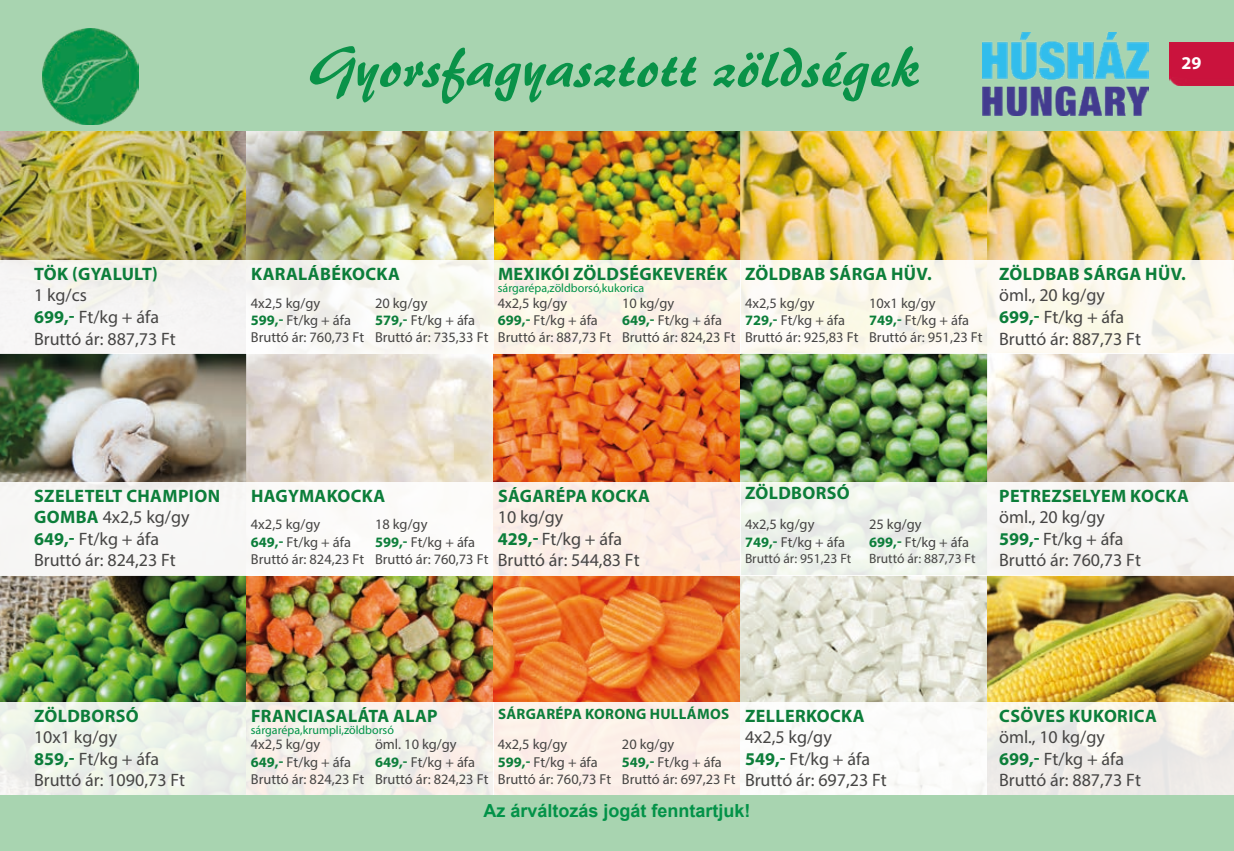
<style>
.page{position:relative;width:1234px;height:851px;background:#fff}
.page>*{position:absolute;margin:0;border:0;box-sizing:border-box;transform-origin:0 0}
.t1{font:57px "H Brush 445 BT";color:#099248}
.t2{font:18px/21.6px "Myriad Pro";color:#464544}
.t3{font:700 18px "Myriad Pro";letter-spacing:.02em;color:#0c7e3a}
.t4{font:700 18px "Arial";color:#029248}
.t5{font:700 18px "Myriad Pro";color:#fff}
.t6{font:700 15px "Myriad Pro";letter-spacing:.02em;color:#0c7e3a}
.t7{font:14.4px/17.2px "Myriad Pro";color:#464544}
.t8{font:13.5px "Myriad Pro";color:#464544}
.t9{font:12px "Myriad Pro";color:#009348}
.s1{font-weight:700;color:#0c7e3a}
</style>
<div class="page">
<div style="left:0;top:0;width:1233px;height:132px;background:#a8d4b0"></div>
<img style="left:0;top:132px;width:1233px;height:570px">
<div style="left:0;top:260px;width:247px;height:94px;background:#f6f4f4"></div>
<div style="left:0;top:702px;width:247px;height:93px;background:#edf3e9"></div>
<div style="left:0;top:482px;width:247px;height:93px;background:#f7f7f5"></div>
<div style="left:493px;top:260px;width:247px;height:94px;background:#fcf3e7"></div>
<div style="left:740px;top:260px;width:246px;height:94px;background:#fdfaf0"></div>
<div style="left:986px;top:260px;width:247px;height:94px;background:#fdfaf0"></div>
<div style="left:493px;top:702px;width:247px;height:93px;background:#fcf0e8"></div>
<div style="left:986px;top:702px;width:247px;height:93px;background:linear-gradient(to right,#f0eee9,#f3eee9)"></div>
<div style="left:493px;top:482px;width:247px;height:93px;background:#fcf0e7"></div>
<div style="left:740px;top:482px;width:246px;height:93px;background:linear-gradient(to right,#eef3ec,#eff3ec)"></div>
<div style="left:986px;top:482px;width:247px;height:93px;background:#f7f6f4"></div>
<div style="left:247px;top:260px;width:246px;height:94px;background:#f8f8f3"></div>
<div style="left:247px;top:702px;width:246px;height:93px;background:#f4f0e9"></div>
<div style="left:247px;top:482px;width:246px;height:93px;background:#fff"></div>
<img style="left:43px;top:29px;width:96px;height:96px">
<div style="left:0;top:795px;width:1233px;height:55px;background:#a8d4b0"></div>
<div style="left:1169px;top:43px;width:64px;height:42px;background:#ca133d"></div>
<img style="left:982px;top:32px;width:166px;height:84px">
<p class="t3" style="left:34px;top:262px;width:125px">TÖK (GYALULT)</p>
<p class="t2" style="left:34px;top:284px;width:143px">1 kg/cs<br><span class="s1">699,-</span> Ft/kg + áfa<br>Bruttó ár: 887,73 Ft</p>
<h1 class="t1" style="left:311px;top:31px;width:612px">Gyorsfagyasztott zöldségek</h1>
<p class="t5" style="left:1181px;top:51px;width:21px">29</p>
<p class="t3" style="left:251px;top:262px;width:150px">KARALÁBÉKOCKA</p>
<p class="t3" style="left:498px;top:262px;width:231px">MEXIKÓI ZÖLDSÉGKEVERÉK</p>
<p class="t9" style="left:497px;top:280px;width:148px">sárgarépa,zöldborsó,kukorica</p>
<p class="t3" style="left:745px;top:262px;width:188px">ZÖLDBAB SÁRGA HÜV.</p>
<p class="t7" style="left:251px;top:294px;width:115px">4x2,5 kg/gy<br><span class="s1">599,-</span> Ft/kg + áfa<br>Bruttó ár: 760,73 Ft</p>
<p class="t7" style="left:497px;top:294px;width:115px">4x2,5 kg/gy<br><span class="s1">699,-</span> Ft/kg + áfa<br>Bruttó ár: 887,73 Ft</p>
<p class="t7" style="left:744px;top:294px;width:115px">4x2,5 kg/gy<br><span class="s1">729,-</span> Ft/kg + áfa<br>Bruttó ár: 925,83 Ft</p>
<p class="t7" style="left:375px;top:294px;width:115px">20 kg/gy<br><span class="s1">579,-</span> Ft/kg + áfa<br>Bruttó ár: 735,33 Ft</p>
<p class="t7" style="left:622px;top:294px;width:115px">10 kg/gy<br><span class="s1">649,-</span> Ft/kg + áfa<br>Bruttó ár: 824,23 Ft</p>
<p class="t7" style="left:869px;top:294px;width:115px">10x1 kg/gy<br><span class="s1">749,-</span> Ft/kg + áfa<br>Bruttó ár: 951,23 Ft</p>
<p class="t3" style="left:999px;top:262px;width:188px">ZÖLDBAB SÁRGA HÜV.</p>
<p class="t2" style="left:998px;top:284px;width:143px">öml., 20 kg/gy<br><span class="s1">699,-</span> Ft/kg + áfa<br>Bruttó ár: 887,73 Ft</p>
<p class="t3" style="left:745px;top:481px;width:106px">ZÖLDBORSÓ</p>
<p class="t3" style="left:251px;top:483px;width:136px">HAGYMAKOCKA</p>
<p class="t3" style="left:498px;top:483px;width:153px">SÁGARÉPA KOCKA</p>
<p class="t2" style="left:497px;top:506px;width:143px">10 kg/gy<br><span class="s1">429,-</span> Ft/kg + áfa<br>Bruttó ár: 544,83 Ft</p>
<p class="t2" style="left:34px;top:484px;width:187px"><span class="s1">SZELETELT CHAMPION<br>GOMBA</span> 4x2,5 kg/gy<br><span class="s1">649,-</span> Ft/kg + áfa<br>Bruttó ár: 824,23 Ft</p>
<p class="t3" style="left:999px;top:483px;width:191px">PETREZSELYEM KOCKA</p>
<p class="t2" style="left:998px;top:506px;width:143px">öml., 20 kg/gy<br><span class="s1">599,-</span> Ft/kg + áfa<br>Bruttó ár: 760,73 Ft</p>
<p class="t7" style="left:251px;top:515px;width:115px">4x2,5 kg/gy<br><span class="s1">649,-</span> Ft/kg + áfa<br>Bruttó ár: 824,23 Ft</p>
<p class="t7" style="left:868px;top:515px;width:101px">25 kg/gy<br><span class="s1">699,-</span> Ft/kg + áfa</p>
<p class="t8" style="left:868px;top:550px;width:108px">Bruttó ár: 887,73 Ft</p>
<p class="t7" style="left:744px;top:515px;width:101px">4x2,5 kg/gy<br><span class="s1">749,-</span> Ft/kg + áfa</p>
<p class="t8" style="left:744px;top:550px;width:108px">Bruttó ár: 951,23 Ft</p>
<p class="t7" style="left:375px;top:515px;width:115px">18 kg/gy<br><span class="s1">599,-</span> Ft/kg + áfa<br>Bruttó ár: 760,73 Ft</p>
<p class="t3" style="left:34px;top:703px;width:106px">ZÖLDBORSÓ</p>
<p class="t2" style="left:34px;top:726px;width:153px">10x1 kg/gy<br><span class="s1">859,-</span> Ft/kg + áfa<br>Bruttó ár: 1090,73 Ft</p>
<p class="t6" style="left:498px;top:704px;width:233px">SÁRGARÉPA KORONG HULLÁMOS</p>
<p class="t3" style="left:999px;top:703px;width:159px">CSÖVES KUKORICA</p>
<p class="t2" style="left:998px;top:726px;width:143px">öml., 10 kg/gy<br><span class="s1">699,-</span> Ft/kg + áfa<br>Bruttó ár: 887,73 Ft</p>
<p class="t3" style="left:251px;top:703px;width:188px">FRANCIASALÁTA ALAP</p>
<p class="t9" style="left:251px;top:722px;width:145px">sárgarépa,krumpli,zöldborsó</p>
<p class="t3" style="left:745px;top:703px;width:121px">ZELLERKOCKA</p>
<p class="t2" style="left:744px;top:726px;width:143px">4x2,5 kg/gy<br><span class="s1">549,-</span> Ft/kg + áfa<br>Bruttó ár: 697,23 Ft</p>
<p class="t4" style="left:483px;top:798px;width:269px">Az árváltozás jogát fenntartjuk!</p>
<p class="t7" style="left:497px;top:735px;width:115px">4x2,5 kg/gy<br><span class="s1">599,-</span> Ft/kg + áfa<br>Bruttó ár: 760,73 Ft</p>
<p class="t7" style="left:622px;top:735px;width:115px">20 kg/gy<br><span class="s1">549,-</span> Ft/kg + áfa<br>Bruttó ár: 697,23 Ft</p>
<p class="t7" style="left:251px;top:735px;width:115px">4x2,5 kg/gy<br><span class="s1">649,-</span> Ft/kg + áfa<br>Bruttó ár: 824,23 Ft</p>
<p class="t7" style="left:375px;top:735px;width:115px">öml. 10 kg/gy<br><span class="s1">649,-</span> Ft/kg + áfa<br>Bruttó ár: 824,23 Ft</p>
</div>
